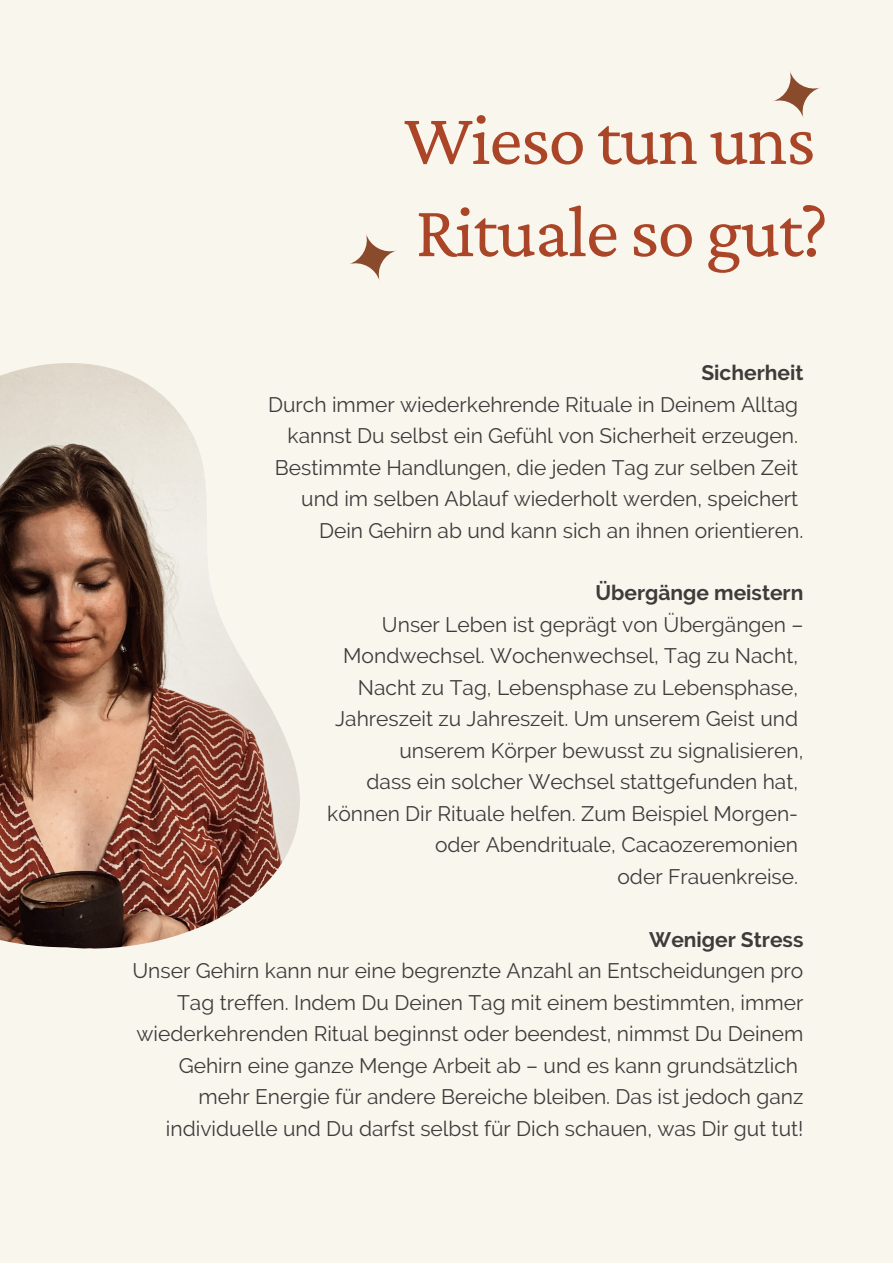
<style>
.page{position:relative;width:893px;height:1264px;background:#fff}
.page>*{position:absolute;margin:0;border:0;box-sizing:border-box;transform-origin:0 0}
.t1{font:75px/92.1px "Crimson Pro";letter-spacing:-.02em;color:#aa4627}
.t2{font:21px/31.5px "Raleway";color:#3d3c3b;text-align:right}
.t3{font:700 21px "Raleway";color:#3d3c3b}
</style>
<div class="page">
<div style="left:0;top:0;width:892px;height:1262px;background:#f9f6ee"></div>
<img style="left:0;top:363px;width:300px;height:585px">
<svg style="left:350px;top:234px;width:46px;height:47px"></svg>
<svg style="left:773px;top:71px;width:47px;height:47px"></svg>
<h1 class="t1" style="left:404px;top:92px;width:425px">Wieso tun uns<br>Rituale so gut?</h1>
<p class="t3" style="left:701px;top:360px;width:104px">Sicherheit</p>
<p class="t2" style="left:268px;top:388px;width:536px">Durch immer wiederkehrende Rituale in Deinem Alltag kannst Du selbst ein Gefühl von Sicherheit erzeugen.<br>Bestimmte Handlungen, die jeden Tag zur selben Zeit und im selben Ablauf wiederholt werden, speichert Dein Gehirn ab und kann sich an ihnen orientieren.</p>
<p class="t3" style="left:595px;top:580px;width:209px">Übergänge meistern</p>
<p class="t2" style="left:327px;top:608px;width:477px">Unser Leben ist geprägt von Übergängen – Mondwechsel. Wochenwechsel, Tag zu Nacht, Nacht zu Tag, Lebensphase zu Lebensphase, Jahreszeit zu Jahreszeit. Um unserem Geist und unserem Körper bewusst zu signalisieren,<br>dass ein solcher Wechsel stattgefunden hat, können Dir Rituale helfen. Zum Beispiel Morgen&shy;oder Abendrituale, Cacaozeremonien<br>oder Frauenkreise.</p>
<p class="t3" style="left:649px;top:927px;width:156px">Weniger Stress</p>
<p class="t2" style="left:132px;top:955px;width:672px">Unser Gehirn kann nur eine begrenzte Anzahl an Entscheidungen pro Tag treffen. Indem Du Deinen Tag mit einem bestimmten, immer wiederkehrenden Ritual beginnst oder beendest, nimmst Du Deinem Gehirn eine ganze Menge Arbeit ab – und es kann grundsätzlich mehr Energie für andere Bereiche bleiben. Das ist jedoch ganz individuelle und Du darfst selbst für Dich schauen, was Dir gut tut!</p>
</div>
